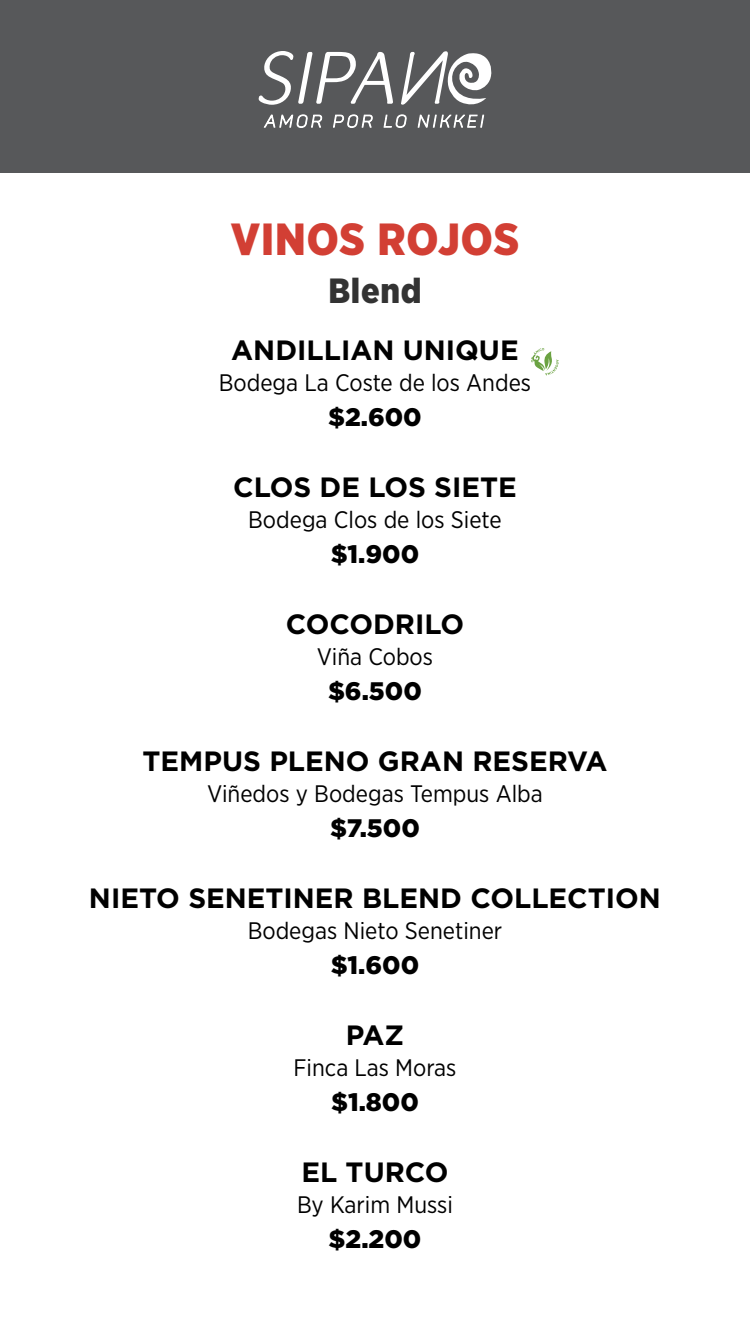
<style>
.page{position:relative;width:750px;height:1334px;background:#fff}
.page>*{position:absolute;margin:0;border:0;box-sizing:border-box;transform-origin:0 0}
.t1{font:900 45px "Gotham Narrow";letter-spacing:.02em;color:#d23f34}
.t2{font:900 35px "Gotham Narrow";letter-spacing:.02em;color:#333}
.t3{font:700 27.9px "Gotham";color:#000}
.t4{font:900 25.3px "Gotham";color:#000}
.t5{font:23.9px "Gotham Narrow";color:#000}
</style>
<div class="page">
<div style="left:0;top:0;width:750px;height:172px;background:#57585a"></div>
<svg style="left:258px;top:51px;width:234px;height:77px"></svg>
<svg style="left:531px;top:348px;width:28px;height:27px"></svg>
<p class="t1" style="left:231px;top:209px;width:290px">VINOS ROJOS</p>
<p class="t2" style="left:328px;top:268px;width:95px">Blend</p>
<p class="t3" style="left:231px;top:331px;width:289px">ANDILLIAN UNIQUE</p>
<p class="t5" style="left:219px;top:368px;width:314px">Bodega La Coste de los Andes</p>
<p class="t4" style="left:328px;top:400px;width:95px">$2.600</p>
<p class="t3" style="left:233px;top:468px;width:285px">CLOS DE LOS SIETE</p>
<p class="t5" style="left:248px;top:505px;width:255px">Bodega Clos de los Siete</p>
<p class="t4" style="left:331px;top:537px;width:90px">$1.900</p>
<p class="t3" style="left:286px;top:605px;width:180px">COCODRILO</p>
<p class="t5" style="left:317px;top:642px;width:118px">Viña Cobos</p>
<p class="t4" style="left:328px;top:674px;width:95px">$6.500</p>
<p class="t3" style="left:143px;top:742px;width:466px">TEMPUS PLENO GRAN RESERVA</p>
<p class="t5" style="left:207px;top:778px;width:337px">Viñedos y Bodegas Tempus Alba</p>
<p class="t4" style="left:330px;top:811px;width:91px">$7.500</p>
<p class="t3" style="left:89px;top:879px;width:574px">NIETO SENETINER BLEND COLLECTION</p>
<p class="t5" style="left:248px;top:915px;width:256px">Bodegas Nieto Senetiner</p>
<p class="t4" style="left:331px;top:948px;width:90px">$1.600</p>
<p class="t3" style="left:346px;top:1016px;width:60px">PAZ</p>
<p class="t5" style="left:293px;top:1052px;width:165px">Finca Las Moras</p>
<p class="t4" style="left:331px;top:1085px;width:89px">$1.800</p>
<p class="t3" style="left:301px;top:1153px;width:149px">EL TURCO</p>
<p class="t5" style="left:297px;top:1189px;width:157px">By Karim Mussi</p>
<p class="t4" style="left:329px;top:1222px;width:94px">$2.200</p>
</div>
